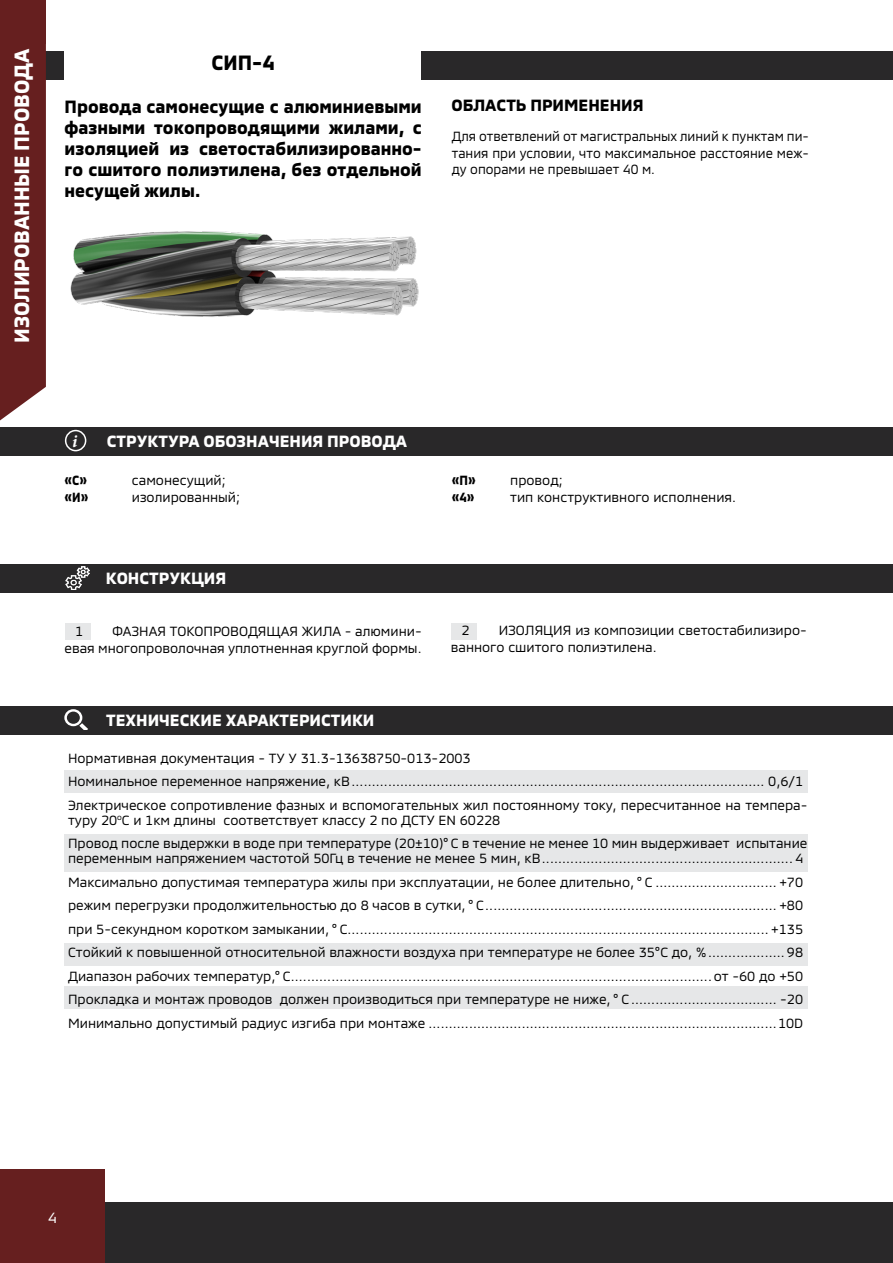
<style>
.page{position:relative;width:893px;height:1263px;background:#fff}
.page>*{position:absolute;margin:0;border:0;box-sizing:border-box;transform-origin:0 0}
.t1{font:700 21px "MMCOFFICE";color:#fff}
.t2{font:700 21px "MMCOFFICE";color:#000}
.t3{font:700 18px/21px "MMCOFFICE";color:#000;text-align:justify}
.t4{font:italic 700 18px "Minion Pro";color:#fff}
.t5{font:700 16.5px "MMCOFFICE";color:#fff}
.t6{font:700 16.5px "MMCOFFICE";color:#000}
.t7{font:15px "MMCOFFICE";color:#fff}
.t8{font:13.5px/23.5px "MMCOFFICE";color:#000}
.t9{font:13.5px/16.5px "MMCOFFICE";color:#000;text-align:justify;scale:.96 1}
.t10{font:700 13.5px/16.5px "MMCOFFICE";color:#000;scale:.9 1}
</style>
<div class="page">
<div style="left:11px;top:1202px;width:882px;height:61px;background:#292829"></div>
<hr style="left:892px;top:1202px;width:1px;height:61px;background:#661f1f">
<div style="left:0;top:1168px;width:105px;height:95px;background:#661f1f"></div>
<div style="left:0;top:51px;width:893px;height:29px;background:#292829"></div>
<div style="left:0;top:44px;width:46px;height:377px;background:#661f1f"></div>
<div style="left:0;top:0;width:46px;height:44px;background:#661f1f"></div>
<div style="left:64px;top:771px;width:743px;height:22px;background:#e6e7e8"></div>
<div style="left:64px;top:943px;width:743px;height:23px;background:#e6e7e8"></div>
<div style="left:64px;top:986px;width:743px;height:23px;background:#e6e7e8"></div>
<div style="left:64px;top:834px;width:743px;height:38px;background:#e6e7e8"></div>
<div style="left:65px;top:48px;width:356px;height:35px;background:#fff"></div>
<img style="left:70px;top:231px;width:349px;height:86px">
<div style="left:0;top:564px;width:893px;height:29px;background:#292829"></div>
<img style="left:65px;top:567px;width:24px;height:22px">
<div style="left:0;top:427px;width:893px;height:29px;background:#292829"></div>
<div style="left:65px;top:430px;width:21px;height:21px;border:2px solid #fff;border-radius:50%"></div>
<div style="left:0;top:705px;width:893px;height:29px;background:#292829"></div>
<svg style="left:64px;top:709px;width:24px;height:21px"></svg>
<div style="left:451px;top:624px;width:25px;height:16px;background:#e6e7e8"></div>
<div style="left:65px;top:623px;width:25px;height:16px;background:#e6e7e8"></div>
<h1 class="t1" style="left:5px;top:343px;width:295px;rotate:-90deg">ИЗОЛИРОВАННЫЕ ПРОВОДА</h1>
<h1 class="t2" style="left:212px;top:46px;width:65px">СИП-4</h1>
<h2 class="t3" style="left:65px;top:94px;width:359px">Провода самонесущие с алюминиевыми фазными токопроводящими жилами, с изоляцией из светостабилизированно&shy;го сшитого полиэтилена, без отдельной несущей жилы.</h2>
<p class="t6" style="left:451px;top:92px;width:194px">ОБЛАСТЬ ПРИМЕНЕНИЯ</p>
<p class="t9" style="left:452px;top:127px;width:374px">Для ответвлений от магистральных линий к пунктам пи&shy;тания при условии, что максимальное расстояние меж&shy;ду опорами не превышает 40 м.</p>
<h2 class="t4" style="left:72px;top:429px;width:7px">і</h2>
<p class="t5" style="left:107px;top:429px;width:302px">СТРУКТУРА ОБОЗНАЧЕНИЯ ПРОВОДА</p>
<p class="t10" style="left:65px;top:471px;width:28px">«C» «И»</p>
<p class="t8" style="left:132px;top:471px;width:110px;line-height:16.5px">самонесущий; изолированный;</p>
<p class="t8" style="left:510px;top:471px;width:227px;line-height:16.5px">провод;<br>тип конструктивного исполнения.</p>
<p class="t10" style="left:452px;top:471px;width:28px">«П» «4»</p>
<p class="t5" style="left:106px;top:565px;width:122px">КОНСТРУКЦИЯ</p>
<p class="t8" style="left:451px;top:620px;width:357px;line-height:16.5px;text-indent:48px">ИЗОЛЯЦИЯ из композиции светостабилизиро&shy;ванного сшитого полиэтилена.</p>
<p class="t8" style="left:65px;top:621px;width:359px;line-height:16.5px;text-align:right">ФАЗНАЯ ТОКОПРОВОДЯЩАЯ ЖИЛА - алюмини-<br>евая многопроволочная уплотненная круглой формы.</p>
<p class="t8" style="left:461px;top:617px;width:10px">2</p>
<p class="t8" style="left:75px;top:618px;width:10px">1</p>
<p class="t5" style="left:106px;top:707px;width:270px">ТЕХНИЧЕСКИЕ ХАРАКТЕРИСТИКИ</p>
<p class="t8" style="left:68px;top:744px;width:741px">Нормативная документация - ТУ У 31.3-13638750-013-2003<br>Номинальное переменное напряжение, кВ...................................................................................................... 0,6/1<br>Электрическое сопротивление фазных и вспомогательных жил постоянному току, пересчитанное на темпера-</p>
<p class="t8" style="left:68px;top:806px;width:741px">туру 20<sup>о</sup>С и 1км длины соответствует классу 2 по ДСТУ EN 60228<br>Провод после выдержки в воде при температуре (20±10)° С в течение не менее 10 мин выдерживает испытание</p>
<p class="t8" style="left:68px;top:845px;width:737px;text-align:justify">переменным напряжением частотой 50Гц в течение не менее 5 мин, кВ..............................................................4<br>Максимально допустимая температура жилы при эксплуатации, не более длительно, ° С .............................. +70 режим перегрузки продолжительностью до 8 часов в сутки, ° С........................................................................ +80 при 5-секундном коротком замыкании, ° С........................................................................................................ +135<br>Стойкий к повышенной относительной влажности воздуха при температуре не более 35°С до, %...................98<br>Диапазон рабочих температур,° С........................................................................................................от -60 до +50<br>Прокладка и монтаж проводов должен производиться при температуре не ниже, ° С.................................... -20<br>Минимально допустимый радиус изгиба при монтаже ......................................................................................10D</p>
<p class="t7" style="left:48px;top:1206px;width:11px">4</p>
</div>
